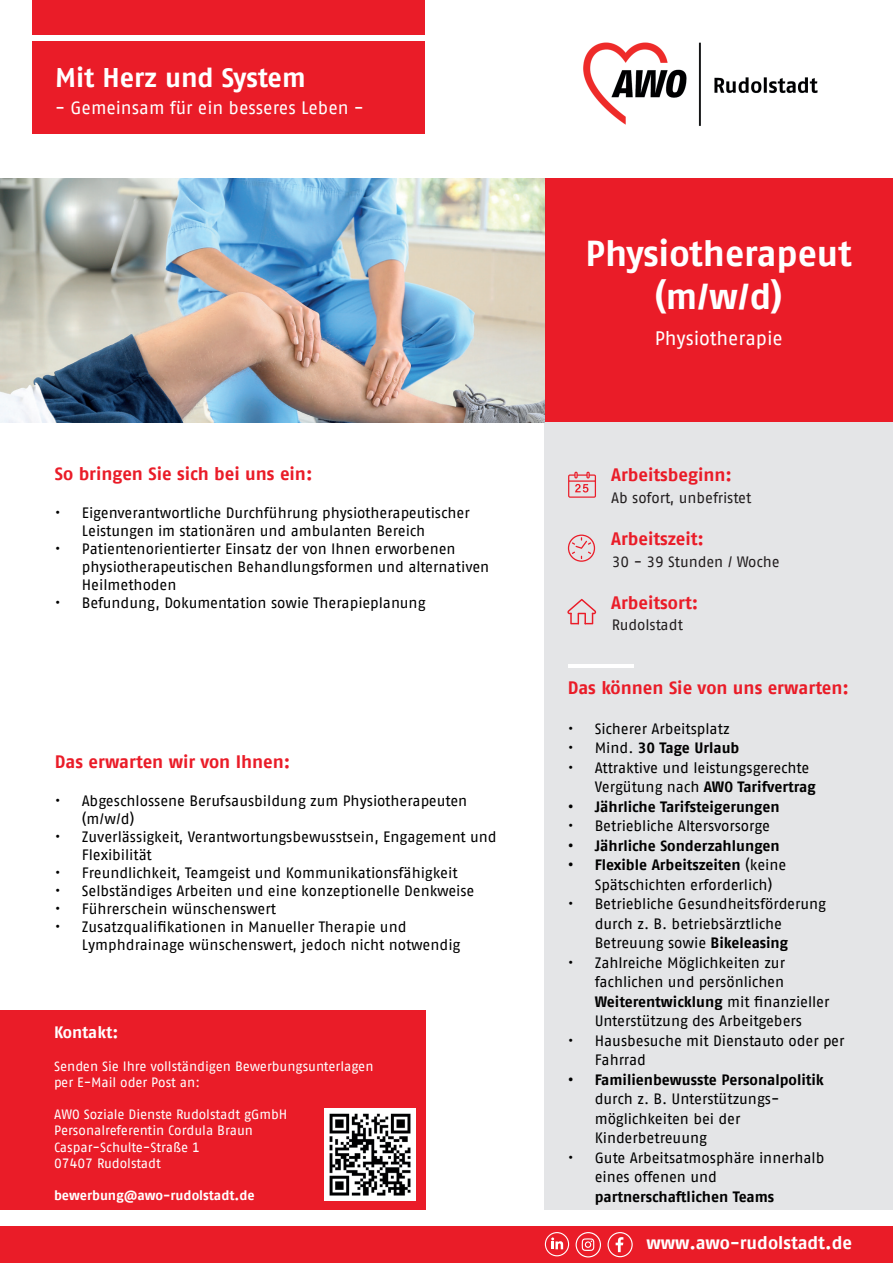
<style>
.page{position:relative;width:893px;height:1263px;background:#fff}
.page>*{position:absolute;margin:0;border:0;box-sizing:border-box;transform-origin:0 0}
.t1{font:700 36px/43.2px "AWO Fago Office";color:#fff;text-align:center}
.t2{font:700 27px "AWO Fago Office";letter-spacing:-.005em;color:#fff}
.t3{font:19.5px "AWO Fago Office";letter-spacing:-.005em;color:#fff}
.t4{font:700 18px "AWO Fago Office";color:#ea1c28}
.t5{font:18px "AWO Fago Office";color:#fff}
.t6{font:700 18px "AWO Fago Office";color:#fff}
.t7{font:700 16.5px "AWO Fago Office";letter-spacing:-.005em;color:#fff}
.t8{font:15px/19.5px "AWO Fago Office";color:#000}
.t9{font:700 15px "AWO Fago Office";color:#000}
.t10{font:15px "AWO Fago Office";color:#231f20}
.t11{font:13.5px/16.2px "AWO Fago Office";color:#fff}
.t12{font:700 13.5px "AWO Fago Office";letter-spacing:-.005em;color:#fff}
.s1{font-weight:400}
.s2{font-weight:700}
</style>
<div class="page">
<div style="left:0;top:1226px;width:893px;height:37px;background:#ea1c28"></div>
<svg style="left:545px;top:1232px;width:24px;height:24px"></svg>
<div style="left:544px;top:422px;width:349px;height:788px;background:#e4e5e7"></div>
<svg style="left:576px;top:1232px;width:25px;height:25px"></svg>
<svg style="left:607px;top:1232px;width:26px;height:25px"></svg>
<hr style="left:568px;top:665px;width:66px;height:3px;background:#fff">
<div style="left:0;top:1010px;width:425px;height:200px;background:#ea1c28"></div>
<div style="left:33px;top:0;width:392px;height:134px;background:#ea1c28"></div>
<div style="left:544px;top:179px;width:349px;height:243px;background:#ea1c28"></div>
<div style="left:32px;top:35px;width:396px;height:6px;background:#fff"></div>
<img style="left:583px;top:42px;width:235px;height:84px">
<img style="left:325px;top:1109px;width:91px;height:91px">
<svg style="left:567px;top:599px;width:29px;height:25px"></svg>
<svg style="left:568px;top:534px;width:27px;height:28px"></svg>
<svg style="left:568px;top:472px;width:28px;height:26px"></svg>
<img style="left:0;top:179px;width:544px;height:243px">
<h2 class="t2" style="left:55px;top:61px;width:252px">Mit Herz und System</h2>
<p class="t5" style="left:55px;top:97px;width:310px">- Gemeinsam für ein besseres Leben -</p>
<p class="t4" style="left:55px;top:463px;width:259px">So bringen Sie sich bei uns ein:</p>
<p class="t8" style="left:82px;top:503px;width:389px;line-height:18px;text-indent:-27px">• Eigenverantwortliche Durchführung physiotherapeutischer<br>Leistungen im stationären und ambulanten Bereich</p>
<p class="t8" style="left:82px;top:539px;width:409px;line-height:18px;text-indent:-27px">• Patientenorientierter Einsatz der von Ihnen erworbenen physiotherapeutischen Behandlungsformen und alternativen<br>Heilmethoden</p>
<p class="t8" style="left:55px;top:593px;width:372px">• Befundung, Dokumentation sowie Therapieplanung</p>
<p class="t4" style="left:55px;top:751px;width:237px">Das erwarten wir von Ihnen:</p>
<p class="t8" style="left:82px;top:791px;width:387px;line-height:18px;text-indent:-27px">• Abgeschlossene Berufsausbildung zum Physiotherapeuten (m/w/d)</p>
<p class="t8" style="left:82px;top:827px;width:416px;line-height:18px;text-indent:-27px">• Zuverlässigkeit, Verantwortungsbewusstsein, Engagement und<br>Flexibilität</p>
<p class="t8" style="left:55px;top:862px;width:404px">• Freundlichkeit, Teamgeist und Kommunikationsfähigkeit</p>
<p class="t8" style="left:55px;top:880px;width:421px">• Selbständiges Arbeiten und eine konzeptionelle Denkweise</p>
<p class="t8" style="left:55px;top:898px;width:223px">• Führerschein wünschenswert</p>
<p class="t8" style="left:82px;top:917px;width:380px;line-height:18px;text-indent:-27px">• Zusatzqualifikationen in Manueller Therapie und<br>Lymphdrainage wünschenswert, jedoch nicht notwendig</p>
<p class="t7" style="left:54px;top:1023px;width:66px">Kontakt:</p>
<p class="t11" style="left:54px;top:1057px;width:321px">Senden Sie Ihre vollständigen Bewerbungsunterlagen per E-Mail oder Post an:</p>
<p class="t11" style="left:54px;top:1106px;width:235px">AWO Soziale Dienste Rudolstadt gGmbH<br>Personalreferentin Cordula Braun<br>Caspar-Schulte-Straße 1<br>07407 Rudolstadt</p>
<p class="t12" style="left:54px;top:1187px;width:202px">bewerbung@awo-rudolstadt.de</p>
<h1 class="t1" style="left:585px;top:231px;width:268px">Physiotherapeut (m/w/d)</h1>
<h3 class="t3" style="left:655px;top:327px;width:129px">Physiotherapie</h3>
<p class="t4" style="left:611px;top:465px;width:122px">Arbeitsbeginn:</p>
<p class="t10" style="left:611px;top:489px;width:142px">Ab sofort, unbefristet</p>
<p class="t4" style="left:611px;top:528px;width:94px">Arbeitszeit:</p>
<p class="t10" style="left:612px;top:553px;width:169px">30 - 39 Stunden / Woche</p>
<p class="t4" style="left:611px;top:592px;width:89px">Arbeitsort:</p>
<p class="t10" style="left:612px;top:617px;width:72px">Rudolstadt</p>
<p class="t4" style="left:568px;top:677px;width:283px">Das können Sie von uns erwarten:</p>
<p class="t8" style="left:568px;top:718px;width:163px">• Sicherer Arbeitsplatz</p>
<p class="t9" style="left:568px;top:739px;width:173px"><span class="s1">• Mind.</span> 30 Tage Urlaub</p>
<p class="t8" style="left:595px;top:757px;width:223px;text-indent:-27px">• Attraktive und leistungsgerechte<br>Vergütung nach <span class="s2">AWO Tarifvertrag</span></p>
<p class="t9" style="left:568px;top:797px;width:213px">• Jährliche Tarifsteigerungen</p>
<p class="t8" style="left:568px;top:816px;width:204px">• Betriebliche Altersvorsorge</p>
<p class="t9" style="left:568px;top:836px;width:214px">• Jährliche Sonderzahlungen</p>
<p class="t8" style="left:595px;top:855px;width:193px;text-indent:-27px"><span class="s2">• Flexible Arbeitszeiten</span> (keine<br>Spätschichten erforderlich)</p>
<p class="t8" style="left:595px;top:894px;width:233px;text-indent:-27px">• Betriebliche Gesundheitsförderung durch z. B. betriebsärztliche<br>Betreuung sowie <span class="s2">Bikeleasing</span></p>
<p class="t8" style="left:595px;top:952px;width:236px;text-indent:-27px">• Zahlreiche Möglichkeiten zur fachlichen und persönlichen <span class="s2">Weiterentwicklung</span> mit finanzieller Unterstützung des Arbeitgebers</p>
<p class="t8" style="left:595px;top:1030px;width:251px;text-indent:-27px">• Hausbesuche mit Dienstauto oder per<br>Fahrrad</p>
<p class="t9" style="left:568px;top:1070px;width:258px">• Familienbewusste Personalpolitik</p>
<p class="t8" style="left:595px;top:1089px;width:186px">durch z. B. Unterstützungs&shy;möglichkeiten bei der<br>Kinderbetreuung</p>
<p class="t8" style="left:595px;top:1147px;width:231px;text-indent:-27px">• Gute Arbeitsatmosphäre innerhalb eines offenen und</p>
<p class="t9" style="left:595px;top:1187px;width:181px">partnerschaftlichen Teams</p>
<p class="t6" style="left:646px;top:1232px;width:207px">www.awo-rudolstadt.de</p>
</div>
